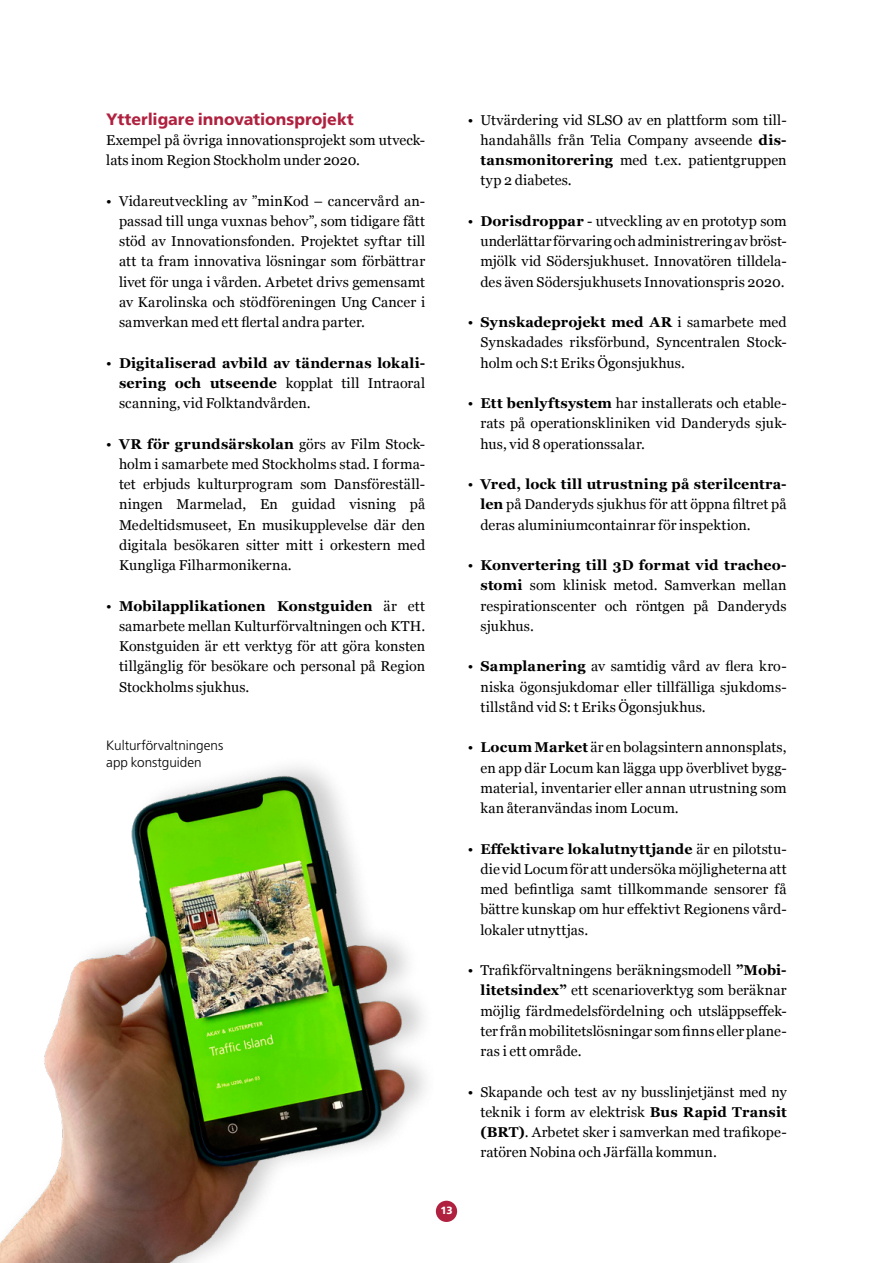
<style>
.page{position:relative;width:893px;height:1263px;background:#fff}
.page>*{position:absolute;margin:0;border:0;box-sizing:border-box;transform-origin:0 0}
.t1{font:800 16.5px "Frutiger SLLOTF";letter-spacing:-.005em;color:#b0213f}
.P_lista{font:14.25px/20.2px "Georgia";letter-spacing:.005em;color:#000;text-align:justify}
.P_lista-2{font:700 14.25px/20.2px "Georgia";letter-spacing:.01em;color:#000;text-align:justify}
.t2{font:300 13.5px/16.5px "Frutiger SLLOTF";color:#000}
.t3{font:800 10.5px "Frutiger SLLOTF";color:#fff}
.s1{font-weight:400}
.s2{font-weight:700}
</style>
<div class="page">
<div style="left:436px;top:1201px;width:21px;height:21px;background:#b0213f;border-radius:50%"></div>
<img style="left:0;top:766px;width:426px;height:497px">
<h2 class="t1" style="left:106px;top:109px;width:249px">Ytterligare innovationsprojekt</h2>
<p class="P_lista" style="left:106px;top:129px;width:320px">Exempel på övriga innovationsprojekt som utveck&shy;lats inom Region Stockholm under 2020.</p>
<p class="P_lista" style="left:119px;top:190px;width:308px;text-indent:-13px">• Vidareutveckling av ”minKod – cancervård an&shy;passad till unga vuxnas behov”, som tidigare fått stöd av Innovationsfonden. Projektet syftar till att ta fram innovativa lösningar som förbättrar livet för unga i vården. Arbetet drivs gemensamt av Karolinska och stödföreningen Ung Cancer i samverkan med ett flertal andra parter.</p>
<p class="P_lista-2" style="left:119px;top:352px;width:308px;text-indent:-13px"><span class="s1">•</span> Digitaliserad avbild av tändernas lokali&shy;sering och utseende <span class="s1">kopplat till Intraoral scanning, vid Folktandvården.</span></p>
<p class="P_lista" style="left:119px;top:433px;width:308px;text-indent:-13px">• <span class="s2">VR för grundsärskolan</span> görs av Film Stock&shy;holm i samarbete med Stockholms stad. I forma&shy;tet erbjuds kulturprogram som Dansföreställ&shy;ningen Marmelad, En guidad visning på Medeltidsmuseet, En musikupplevelse där den digitala besökaren sitter mitt i orkestern med Kungliga Filharmonikerna.</p>
<p class="P_lista" style="left:119px;top:595px;width:308px;text-indent:-13px">• <span class="s2">Mobilapplikationen Konstguiden</span> är ett samarbete mellan Kulturförvaltningen och KTH.<br>Konstguiden är ett verktyg för att göra konsten tillgänglig för besökare och personal på Region Stockholms sjukhus.</p>
<p class="t2" style="left:106px;top:737px;width:118px">Kulturförvaltningens app konstguiden</p>
<p class="P_lista" style="left:480px;top:109px;width:308px;text-indent:-13px">• Utvärdering vid SLSO av en plattform som till&shy;handahålls från Telia Company avseende <span class="s2">dis&shy;tansmonitorering</span> med t.ex. patientgruppen typ 2 diabetes.</p>
<p class="P_lista" style="left:480px;top:210px;width:308px;text-indent:-13px">• <span class="s2">Dorisdroppar</span> - utveckling av en prototyp som underlättar förvaring och administrering av bröst&shy;mjölk vid Södersjukhuset. Innovatören tilldela&shy;des även Södersjukhusets Innovationspris 2020.</p>
<p class="P_lista" style="left:480px;top:311px;width:308px;text-indent:-13px">• <span class="s2">Synskadeprojekt med AR</span> i samarbete med Synskadades riksförbund, Syncentralen Stock&shy;holm och S:t Eriks Ögonsjukhus.</p>
<p class="P_lista" style="left:480px;top:392px;width:308px;text-indent:-13px">• <span class="s2">Ett benlyftsystem</span> har installerats och etable&shy;rats på operationskliniken vid Danderyds sjuk&shy;hus, vid 8 operationssalar.</p>
<p class="P_lista" style="left:480px;top:473px;width:308px;text-indent:-13px">• <span class="s2">Vred, lock till utrustning på sterilcentra&shy;len</span> på Danderyds sjukhus för att öppna filtret på deras aluminiumcontainrar för inspektion.</p>
<p class="P_lista" style="left:480px;top:554px;width:308px;text-indent:-13px">• <span class="s2">Konvertering till 3D format vid tracheo&shy;stomi</span> som klinisk metod. Samverkan mellan respirationscenter och röntgen på Danderyds sjukhus.</p>
<p class="P_lista" style="left:480px;top:656px;width:308px;text-indent:-13px">• <span class="s2">Samplanering</span> av samtidig vård av flera kro&shy;niska ögonsjukdomar eller tillfälliga sjukdoms&shy;tillstånd vid S: t Eriks Ögonsjukhus.</p>
<p class="P_lista" style="left:480px;top:737px;width:308px;text-indent:-13px">• <span class="s2">LocumMarket</span> är en bolagsintern annonsplats, en app där Locum kan lägga upp överblivet bygg&shy;material, inventarier eller annan utrustning som kan återanvändas inom Locum.</p>
<p class="P_lista" style="left:480px;top:838px;width:308px;text-indent:-13px">• <span class="s2">Effektivare lokalutnyttjande</span> är en pilotstu&shy;die vid Locum för att undersöka möjligheterna att med befintliga samt tillkommande sensorer få bättre kunskap om hur effektivt Regionens vård&shy;lokaler utnyttjas.</p>
<p class="P_lista" style="left:480px;top:959px;width:308px;text-indent:-13px">• Trafikförvaltningens beräkningsmodell <span class="s2">”Mobi&shy;litetsindex”</span> ett scenarioverktyg som beräknar möjlig färdmedelsfördelning och utsläppseffek&shy;ter från mobilitetslösningar som finns eller plane&shy;ras i ett område.</p>
<p class="P_lista" style="left:480px;top:1081px;width:308px;text-indent:-13px">• Skapande och test av ny busslinjetjänst med ny teknik i form av elektrisk <span class="s2">Bus Rapid Transit (BRT)</span>. Arbetet sker i samverkan med trafikope&shy;ratören Nobina och Järfälla kommun.</p>
<p class="t3" style="left:440px;top:1204px;width:14px">13</p>
</div>
